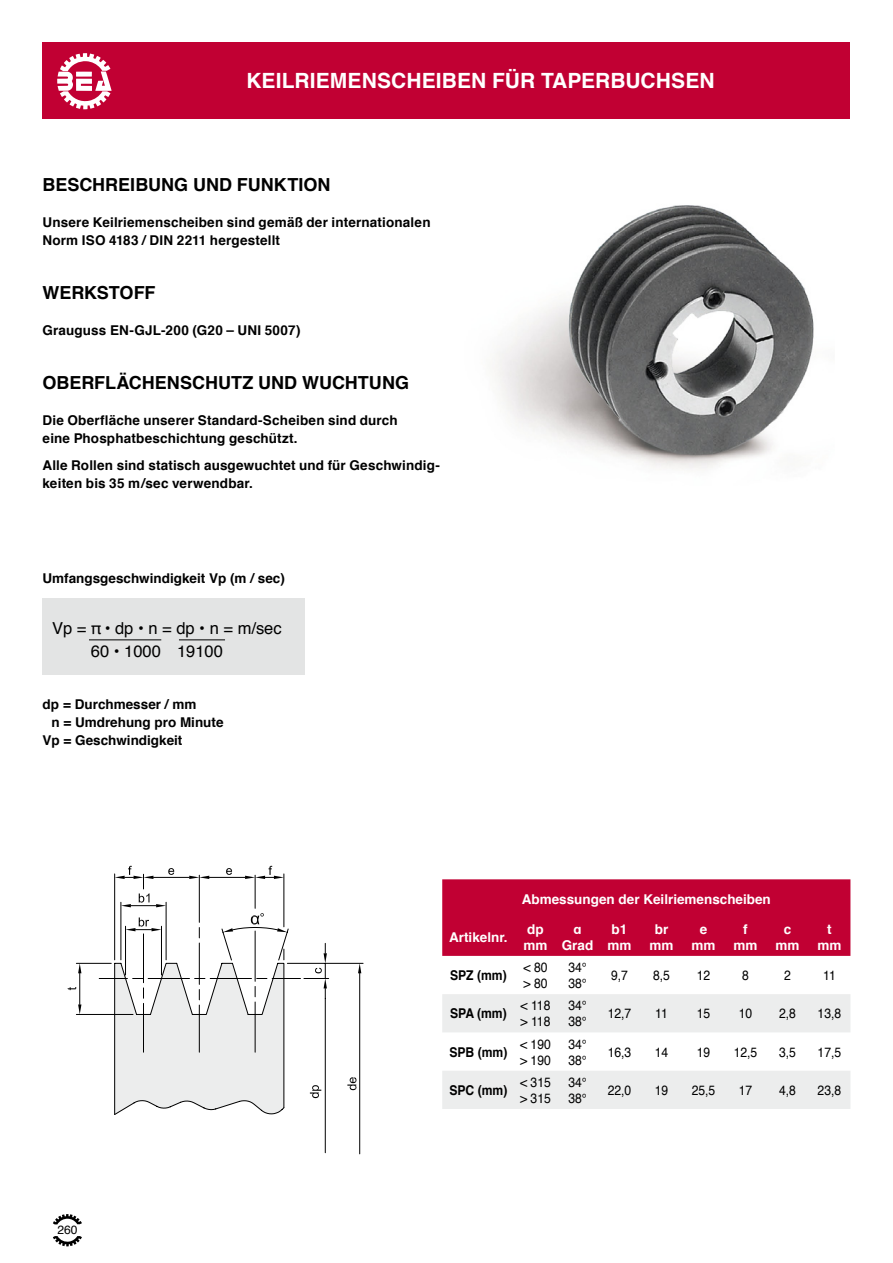
<style>
.page{position:relative;width:893px;height:1263px;background:#fff}
.page>*{position:absolute;margin:0;border:0;box-sizing:border-box;transform-origin:0 0}
.t1{font:700 21px "Helvetica";letter-spacing:.005em;color:#fff}
.t2{font:700 18px "Helvetica";color:#000}
.t3{font:16.5px/23px "Helvetica";color:#000}
.t4{font:700 13.5px/18px "Helvetica";letter-spacing:.01em;color:#000}
.t5{font:13.5px/16.2px "Helvetica";color:#000;scale:.9 1}
.t6{font:700 13.5px/16.2px "Helvetica";color:#fff;text-align:center}
.t7{font:700 13.5px "Helvetica";letter-spacing:.01em;color:#000;scale:.9 1}
.t8{font:12px "Helvetica";color:#000}
</style>
<div class="page">
<svg style="left:268px;top:866px;width:5px;height:7px"></svg>
<svg style="left:226px;top:868px;width:6px;height:5px"></svg>
<svg style="left:168px;top:868px;width:6px;height:5px"></svg>
<svg style="left:128px;top:866px;width:4px;height:7px"></svg>
<svg style="left:67px;top:987px;width:9px;height:3px"></svg>
<svg style="left:76px;top:873px;width:287px;height:281px"></svg>
<img style="left:494px;top:205px;width:320px;height:264px">
<div style="left:43px;top:43px;width:807px;height:76px;background:#c10033"></div>
<svg style="left:57px;top:53px;width:55px;height:56px"></svg>
<svg style="left:53px;top:1214px;width:29px;height:10px"></svg>
<svg style="left:53px;top:1236px;width:29px;height:10px"></svg>
<div style="left:442px;top:879px;width:408px;height:77px;background:#c10033"></div>
<svg style="left:442px;top:994px;width:408px;height:115px;fill:#eceded"></svg>
<div style="left:43px;top:599px;width:262px;height:76px;background:#e3e4e4"></div>
<hr style="left:89px;top:640px;width:72px;height:1px;background:#000">
<hr style="left:179px;top:640px;width:46px;height:1px;background:#000">
<h1 class="t1" style="left:246px;top:64px;width:470px">KEILRIEMENSCHEIBEN FÜR TAPERBUCHSEN</h1>
<h2 class="t2" style="left:43px;top:170px;width:290px">BESCHREIBUNG UND FUNKTION</h2>
<p class="t4" style="left:43px;top:213px;width:390px">Unsere Keilriemenscheiben sind gemäß der internationalen<br>Norm ISO 4183 / DIN 2211 hergestellt</p>
<h2 class="t2" style="left:43px;top:278px;width:115px">WERKSTOFF</h2>
<p class="t4" style="left:43px;top:321px;width:260px">Grauguss EN-GJL-200 (G20 – UNI 5007)</p>
<h2 class="t2" style="left:43px;top:368px;width:368px">OBERFLÄCHENSCHUTZ UND WUCHTUNG</h2>
<p class="t4" style="left:43px;top:411px;width:357px">Die Oberfläche unserer Standard-Scheiben sind durch eine Phosphatbeschichtung geschützt.</p>
<p class="t4" style="left:43px;top:456px;width:399px">Alle Rollen sind statisch ausgewuchtet und für Geschwindig&shy;keiten bis 35 m/sec verwendbar.</p>
<p class="t4" style="left:43px;top:570px;width:244px">Umfangsgeschwindigkeit Vp (m / sec)</p>
<p class="t3" style="left:91px;top:617px;width:192px;text-indent:-39px">Vp = π • dp • n = dp • n = m/sec<br>60 • 1000 19100</p>
<p class="t4" style="left:43px;top:696px;width:155px">dp = Durchmesser / mm</p>
<p class="t4" style="left:51px;top:714px;width:174px">n = Umdrehung pro Minute</p>
<p class="t4" style="left:43px;top:732px;width:141px">Vp = Geschwindigkeit</p>
<p class="t8" style="left:57px;top:1221px;width:22px">260</p>
<p class="t6" style="left:522px;top:891px;width:251px">Abmessungen der Keilriemenscheiben</p>
<p class="t6" style="left:449px;top:929px;width:60px">Artikelnr.</p>
<p class="t6" style="left:523px;top:921px;width:26px;text-align:left">dp mm</p>
<p class="t6" style="left:562px;top:921px;width:33px">α<br>Grad</p>
<p class="t6" style="left:607px;top:921px;width:26px">b1 mm</p>
<p class="t6" style="left:649px;top:921px;width:26px">br mm</p>
<p class="t6" style="left:691px;top:921px;width:26px">e mm</p>
<p class="t6" style="left:733px;top:921px;width:26px">f mm</p>
<p class="t6" style="left:775px;top:921px;width:26px">c mm</p>
<p class="t6" style="left:817px;top:921px;width:26px">t mm</p>
<p class="t7" style="left:450px;top:964px;width:65px">SPZ (mm)</p>
<p class="t5" style="left:523px;top:959px;width:28px">&lt; 80 &gt; 80</p>
<p class="t5" style="left:568px;top:959px;width:22px">34°<br>38°</p>
<p class="t5" style="left:611px;top:968px;width:20px">9,7</p>
<p class="t5" style="left:653px;top:968px;width:20px">8,5</p>
<p class="t5" style="left:697px;top:968px;width:17px">12</p>
<p class="t5" style="left:742px;top:968px;width:9px">8</p>
<p class="t5" style="left:784px;top:968px;width:9px">2</p>
<p class="t5" style="left:823px;top:968px;width:16px">11</p>
<p class="t7" style="left:450px;top:1003px;width:65px">SPA (mm)</p>
<p class="t5" style="left:521px;top:998px;width:35px">&lt; 118 &gt; 118</p>
<p class="t5" style="left:568px;top:998px;width:22px">34°<br>38°</p>
<p class="t5" style="left:608px;top:1006px;width:28px">12,7</p>
<p class="t5" style="left:655px;top:1006px;width:16px">11</p>
<p class="t5" style="left:697px;top:1006px;width:17px">15</p>
<p class="t5" style="left:739px;top:1006px;width:17px">10</p>
<p class="t5" style="left:779px;top:1006px;width:20px">2,8</p>
<p class="t5" style="left:818px;top:1006px;width:28px">13,8</p>
<p class="t7" style="left:449px;top:1041px;width:66px">SPB (mm)</p>
<p class="t5" style="left:520px;top:1036px;width:36px">&lt; 190 &gt; 190</p>
<p class="t5" style="left:568px;top:1036px;width:22px">34°<br>38°</p>
<p class="t5" style="left:608px;top:1044px;width:28px">16,3</p>
<p class="t5" style="left:655px;top:1044px;width:17px">14</p>
<p class="t5" style="left:697px;top:1044px;width:17px">19</p>
<p class="t5" style="left:734px;top:1044px;width:28px">12,5</p>
<p class="t5" style="left:779px;top:1044px;width:20px">3,5</p>
<p class="t5" style="left:818px;top:1044px;width:28px">17,5</p>
<p class="t7" style="left:449px;top:1079px;width:66px">SPC (mm)</p>
<p class="t5" style="left:520px;top:1074px;width:36px">&lt; 315 &gt; 315</p>
<p class="t5" style="left:568px;top:1074px;width:22px">34°<br>38°</p>
<p class="t5" style="left:608px;top:1082px;width:28px">22,0</p>
<p class="t5" style="left:655px;top:1082px;width:17px">19</p>
<p class="t5" style="left:692px;top:1082px;width:28px">25,5</p>
<p class="t5" style="left:739px;top:1082px;width:17px">17</p>
<p class="t5" style="left:779px;top:1082px;width:20px">4,8</p>
<p class="t5" style="left:818px;top:1082px;width:28px">23,8</p>
</div>
